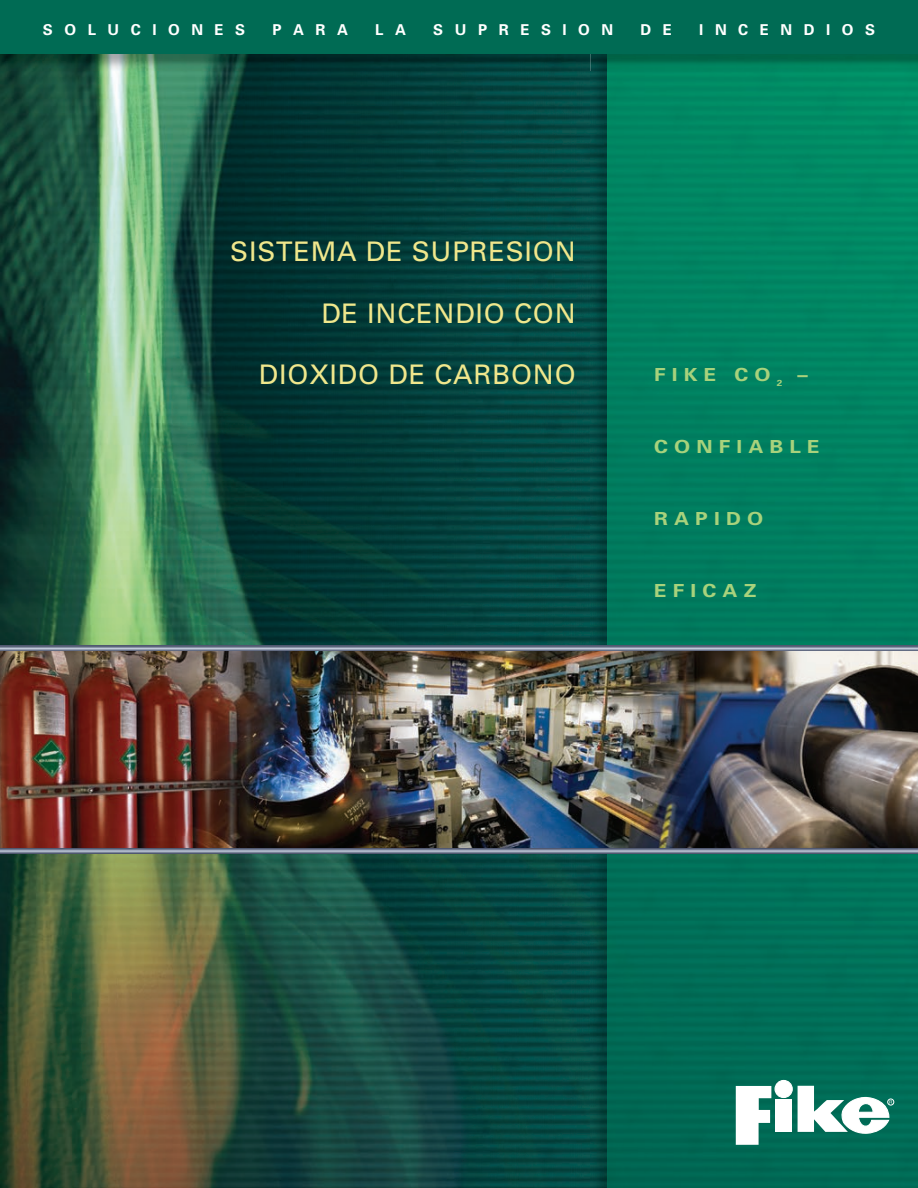
<style>
.page{position:relative;width:918px;height:1188px;background:#fff}
.page>*{position:absolute;margin:0;border:0;box-sizing:border-box;transform-origin:0 0}
.t1{font:27px "Univers";letter-spacing:.03em;color:#f0e78c}
.t2{font:700 18px "Univers";letter-spacing:.3em;color:#a8d27c;scale:1.15 1}
.t3{font:700 15px "Univers";letter-spacing:.77em;color:#fff}
</style>
<div class="page">
<img style="left:0;top:71px;width:608px;height:1117px">
<img style="left:608px;top:71px;width:310px;height:1117px">
<svg style="left:798px;top:1086px;width:94px;height:48px"></svg>
<svg style="left:736px;top:1086px;width:35px;height:59px"></svg>
<div style="left:775px;top:1100px;width:16px;height:32px;background:#fff"></div>
<div style="left:775px;top:1080px;width:17px;height:18px;background:#fff;border-radius:50%"></div>
<div style="left:774px;top:1080px;width:19px;height:18px;border:1px solid #fff;border-radius:50%"></div>
<div style="left:887px;top:1099px;width:7px;height:6px;border:1px solid #fff;border-radius:50%"></div>
<img style="left:0;top:651px;width:918px;height:197px">
<img style="left:0;top:54px;width:590px;height:17px">
<img style="left:590px;top:54px;width:328px;height:17px">
<div style="left:0;top:0;width:918px;height:54px;background:#006b54"></div>
<svg style="left:0;top:646px;width:918px;height:5px;background:#858ea2"></svg>
<svg style="left:0;top:848px;width:918px;height:5px;background:#818b9f"></svg>
<p class="t3" style="left:43px;top:20px;width:204px">SOLUCIONES</p>
<p class="t3" style="left:273px;top:20px;width:77px">PARA</p>
<p class="t3" style="left:375px;top:20px;width:32px">L A</p>
<p class="t3" style="left:433px;top:20px;width:181px">SUPRESION</p>
<p class="t3" style="left:640px;top:20px;width:33px">D E</p>
<p class="t3" style="left:699px;top:20px;width:177px">INCENDIOS</p>
<p class="t1" style="left:230px;top:235px;width:347px">SISTEMA DE SUPRESION</p>
<p class="t1" style="left:321px;top:296px;width:256px">DE INCENDIO CON</p>
<p class="t1" style="left:259px;top:358px;width:318px">DIOXIDO DE CARBONO</p>
<p class="t2" style="left:654px;top:363px;width:135px">FIKE CO <sub>2</sub> –</p>
<p class="t2" style="left:654px;top:435px;width:146px">CONFIABLE</p>
<p class="t2" style="left:654px;top:507px;width:97px">RAPIDO</p>
<p class="t2" style="left:654px;top:579px;width:91px">EFICAZ</p>
</div>
